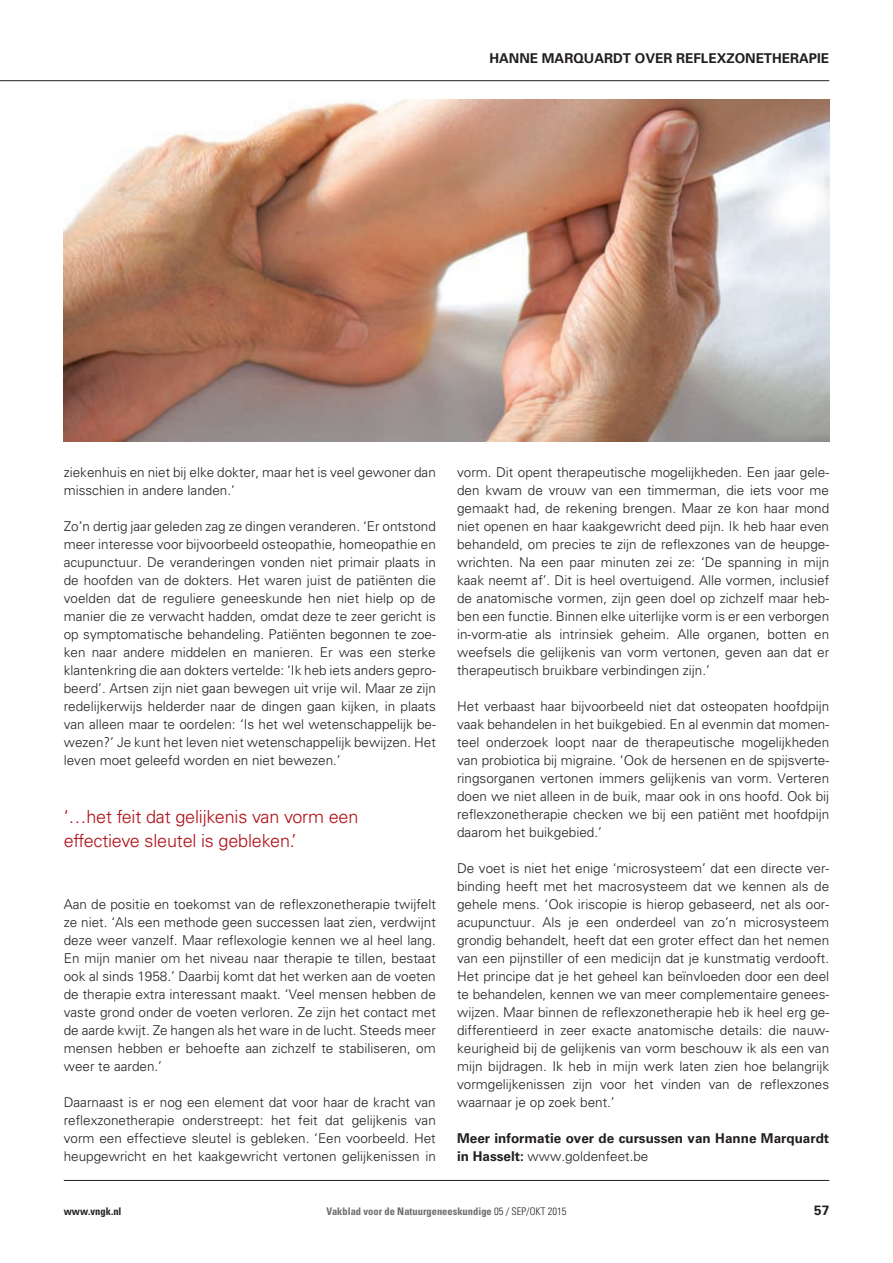
<style>
.page{position:relative;width:893px;height:1263px;background:#fff}
.page>*{position:absolute;margin:0;border:0;box-sizing:border-box;transform-origin:0 0}
.t1{font:300 18px/24px "Univers";letter-spacing:-.01em;color:#b00d15}
.t2{font:300 13.5px/18px "Univers";color:#231f20;text-align:justify}
.t3{font:700 13.5px/18px "Univers";color:#231f20}
.t4{font:700 condensed 10.5px "Univers";color:#6c6d70}
.t5{font:700 condensed 10.5px "Univers";color:#231f20}
.s1{font-weight:300}
.s2{font-weight:300;color:#231f20}
</style>
<div class="page">
<hr style="left:64px;top:1180px;width:765px;height:1px;background:#231f20">
<hr style="left:0;top:80px;width:829px;height:1px;background:#231f20">
<img style="left:64px;top:99px;width:765px;height:342px">
<p class="t3" style="left:489px;top:49px;width:341px">Hanne Marquardt over reflexzonetherapie</p>
<p class="t2" style="left:64px;top:463px;width:374px">ziekenhuis en niet bij elke dokter, maar het is veel gewoner dan misschien in andere landen.’</p>
<p class="t2" style="left:64px;top:517px;width:374px">Zo’n dertig jaar geleden zag ze dingen veranderen. ‘Er ontstond meer interesse voor bijvoorbeeld osteopathie, homeopathie en acupunctuur. De veranderingen vonden niet primair plaats in de hoofden van de dokters. Het waren juist de patiënten die voelden dat de reguliere geneeskunde hen niet hielp op de manier die ze verwacht hadden, omdat deze te zeer gericht is op symptomatische behandeling. Patiënten begonnen te zoe&shy;ken naar andere middelen en manieren. Er was een sterke klantenkring die aan dokters vertelde: ‘Ik heb iets anders gepro&shy;beerd’. Artsen zijn niet gaan bewegen uit vrije wil. Maar ze zijn redelijkerwijs helderder naar de dingen gaan kijken, in plaats van alleen maar te oordelen: ‘Is het wel wetenschappelijk be&shy;wezen?’ Je kunt het leven niet wetenschappelijk bewijzen. Het leven moet geleefd worden en niet bewezen.’</p>
<h1 class="t1" style="left:64px;top:805px;width:296px">‘…het feit dat gelijkenis van vorm een effectieve sleutel is gebleken.’</h1>
<p class="t2" style="left:64px;top:895px;width:374px">Aan de positie en toekomst van de reflexzonetherapie twijfelt ze niet. ‘Als een methode geen successen laat zien, verdwijnt deze weer vanzelf. Maar reflexologie kennen we al heel lang.<br>En mijn manier om het niveau naar therapie te tillen, bestaat ook al sinds 1958.’ Daarbij komt dat het werken aan de voeten de therapie extra interessant maakt. ‘Veel mensen hebben de vaste grond onder de voeten verloren. Ze zijn het contact met de aarde kwijt. Ze hangen als het ware in de lucht. Steeds meer mensen hebben er behoefte aan zichzelf te stabiliseren, om weer te aarden.’</p>
<p class="t2" style="left:64px;top:1093px;width:374px">Daarnaast is er nog een element dat voor haar de kracht van reflexzonetherapie onderstreept: het feit dat gelijkenis van vorm een effectieve sleutel is gebleken. ‘Een voorbeeld. Het heupgewricht en het kaakgewricht vertonen gelijkenissen in</p>
<p class="t2" style="left:457px;top:463px;width:374px">vorm. Dit opent therapeutische mogelijkheden. Een jaar gele&shy;den kwam de vrouw van een timmerman, die iets voor me gemaakt had, de rekening brengen. Maar ze kon haar mond niet openen en haar kaakgewricht deed pijn. Ik heb haar even behandeld, om precies te zijn de reflexzones van de heupge&shy;wrichten. Na een paar minuten zei ze: ‘De spanning in mijn kaak neemt af’. Dit is heel overtuigend. Alle vormen, inclusief de anatomische vormen, zijn geen doel op zichzelf maar heb&shy;ben een functie. Binnen elke uiterlijke vorm is er een verborgen in-vorm-atie als intrinsiek geheim. Alle organen, botten en weefsels die gelijkenis van vorm vertonen, geven aan dat er therapeutisch bruikbare verbindingen zijn.’</p>
<p class="t2" style="left:457px;top:697px;width:374px">Het verbaast haar bijvoorbeeld niet dat osteopaten hoofdpijn vaak behandelen in het buikgebied. En al evenmin dat momen&shy;teel onderzoek loopt naar de therapeutische mogelijkheden van probiotica bij migraine. ‘Ook de hersenen en de spijsverte&shy;ringsorganen vertonen immers gelijkenis van vorm. Verteren doen we niet alleen in de buik, maar ook in ons hoofd. Ook bij reflexzonetherapie checken we bij een patiënt met hoofdpijn daarom het buikgebied.’</p>
<p class="t2" style="left:457px;top:859px;width:374px">De voet is niet het enige ‘microsysteem’ dat een directe ver&shy;binding heeft met het macrosysteem dat we kennen als de gehele mens. ‘Ook iriscopie is hierop gebaseerd, net als oor&shy;acupunctuur. Als je een onderdeel van zo’n microsysteem grondig behandelt, heeft dat een groter effect dan het nemen van een pijnstiller of een medicijn dat je kunstmatig verdooft.<br>Het principe dat je het geheel kan beïnvloeden door een deel te behandelen, kennen we van meer complementaire genees&shy;wijzen. Maar binnen de reflexzonetherapie heb ik heel erg ge&shy;differentieerd in zeer exacte anatomische details: die nauw&shy;keurigheid bij de gelijkenis van vorm beschouw ik als een van mijn bijdragen. Ik heb in mijn werk laten zien hoe belangrijk vormgelijkenissen zijn voor het vinden van de reflexzones waarnaar je op zoek bent.’</p>
<p class="t3" style="left:457px;top:1129px;width:374px">Meer informatie over de cursussen van Hanne Marquardt in Hasselt: <span class="s1">www.goldenfeet.be</span></p>
<p class="t5" style="left:64px;top:1205px;width:59px">www.vngk.nl</p>
<p class="t4" style="left:327px;top:1205px;width:241px">Vakblad voor de Natuurgeneeskundige <span class="s2">05 / SEP/OKT 2015</span></p>
<p class="t3" style="left:814px;top:1201px;width:17px">57</p>
</div>
